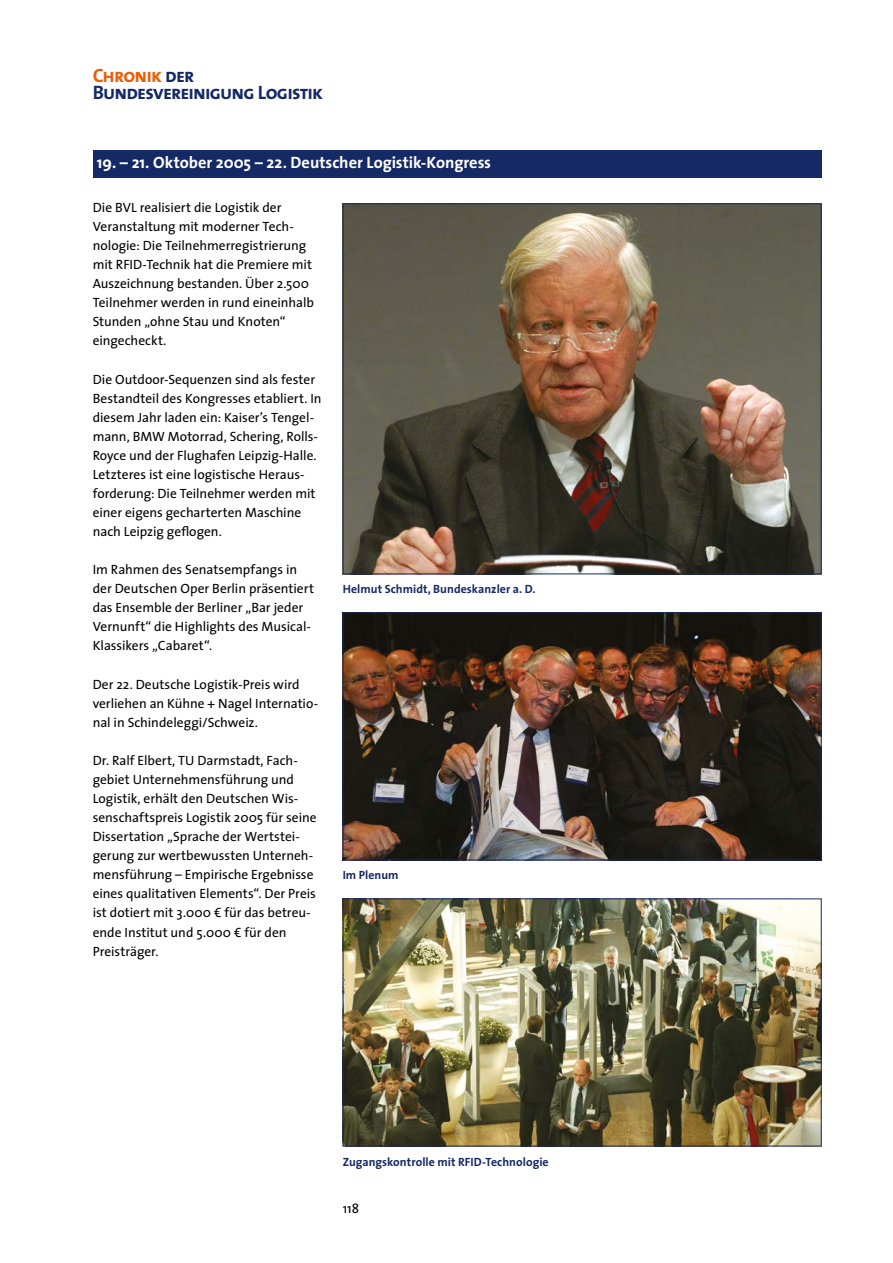
<style>
.page{position:relative;width:893px;height:1263px;background:#fff}
.page>*{position:absolute;margin:0;border:0;box-sizing:border-box;transform-origin:0 0}
.t1{font:19.5px/18px "The Sans Bold Caps";letter-spacing:-.045em;color:#152964}
.t2{font:700 16.5px "The Sans";color:#fff}
.t3{font:13.5px/19px "The Sans";color:#000}
.t4{font:700 12px "The Sans";letter-spacing:.005em;color:#152964}
.s1{color:#e95f0a}
</style>
<div class="page">
<div style="left:93px;top:150px;width:729px;height:28px;background:#152964"></div>
<img style="left:345px;top:900px;width:475px;height:244px">
<div style="left:343px;top:898px;width:479px;height:248px;border:1px solid #152964"></div>
<img style="left:345px;top:614px;width:475px;height:244px">
<div style="left:343px;top:612px;width:479px;height:248px;border:1px solid #152964"></div>
<img style="left:345px;top:205px;width:474px;height:367px">
<p class="t1" style="left:93px;top:65px;width:232px"><span class="s1">Chronik</span> der<br>Bundesvereinigung Logistik</p>
<p class="t2" style="left:97px;top:149px;width:396px">19. – 21. Oktober 2005 – 22. Deutscher Logistik-Kongress</p>
<p class="t3" style="left:93px;top:197px;width:223px">Die BVL realisiert die Logistik der Veranstaltung mit moderner Tech&shy;nologie: Die Teilnehmerregistrierung mit RFID-Technik hat die Premiere mit Auszeichnung bestanden. Über 2.500<br>Teilnehmer werden in rund eineinhalb Stunden „ohne Stau und Knoten“ eingecheckt.</p>
<p class="t3" style="left:93px;top:369px;width:230px">Die Outdoor-Sequenzen sind als fester Bestandteil des Kongresses etabliert. In diesem Jahr laden ein: Kaiser’s Tengel&shy;mann, BMW Motorrad, Schering, Rolls-Royce und der Flughafen Leipzig-Halle.<br>Letzteres ist eine logistische Heraus&shy;forderung: Die Teilnehmer werden mit einer eigens gecharterten Maschine nach Leipzig geflogen.</p>
<p class="t3" style="left:93px;top:560px;width:223px">Im Rahmen des Senatsempfangs in der Deutschen Oper Berlin präsentiert das Ensemble der Berliner „Bar jeder Vernunft“ die Highlights des Musical-Klassikers „Cabaret“.</p>
<p class="t3" style="left:93px;top:674px;width:227px">Der 22. Deutsche Logistik-Preis wird verliehen an Kühne + Nagel Internatio&shy;nal in Schindeleggi/Schweiz.</p>
<p class="t3" style="left:93px;top:750px;width:226px">Dr. Ralf Elbert, TU Darmstadt, Fach&shy;gebiet Unternehmensführung und Logistik, erhält den Deutschen Wis&shy;senschaftspreis Logistik 2005 für seine Dissertation „Sprache der Wertstei&shy;gerung zur wertbewussten Unterneh&shy;mensführung – Empirische Ergebnisse eines qualitativen Elements“. Der Preis ist dotiert mit 3.000 € für das betreu&shy;ende Institut und 5.000 € für den Preisträger.</p>
<p class="t4" style="left:343px;top:579px;width:194px">Helmut Schmidt, Bundeskanzler a. D.</p>
<p class="t4" style="left:343px;top:865px;width:57px">Im Plenum</p>
<p class="t4" style="left:343px;top:1151px;width:207px">Zugangskontrolle mit RFID-Technologie</p>
<p class="t3" style="left:343px;top:1198px;width:18px">118</p>
</div>
